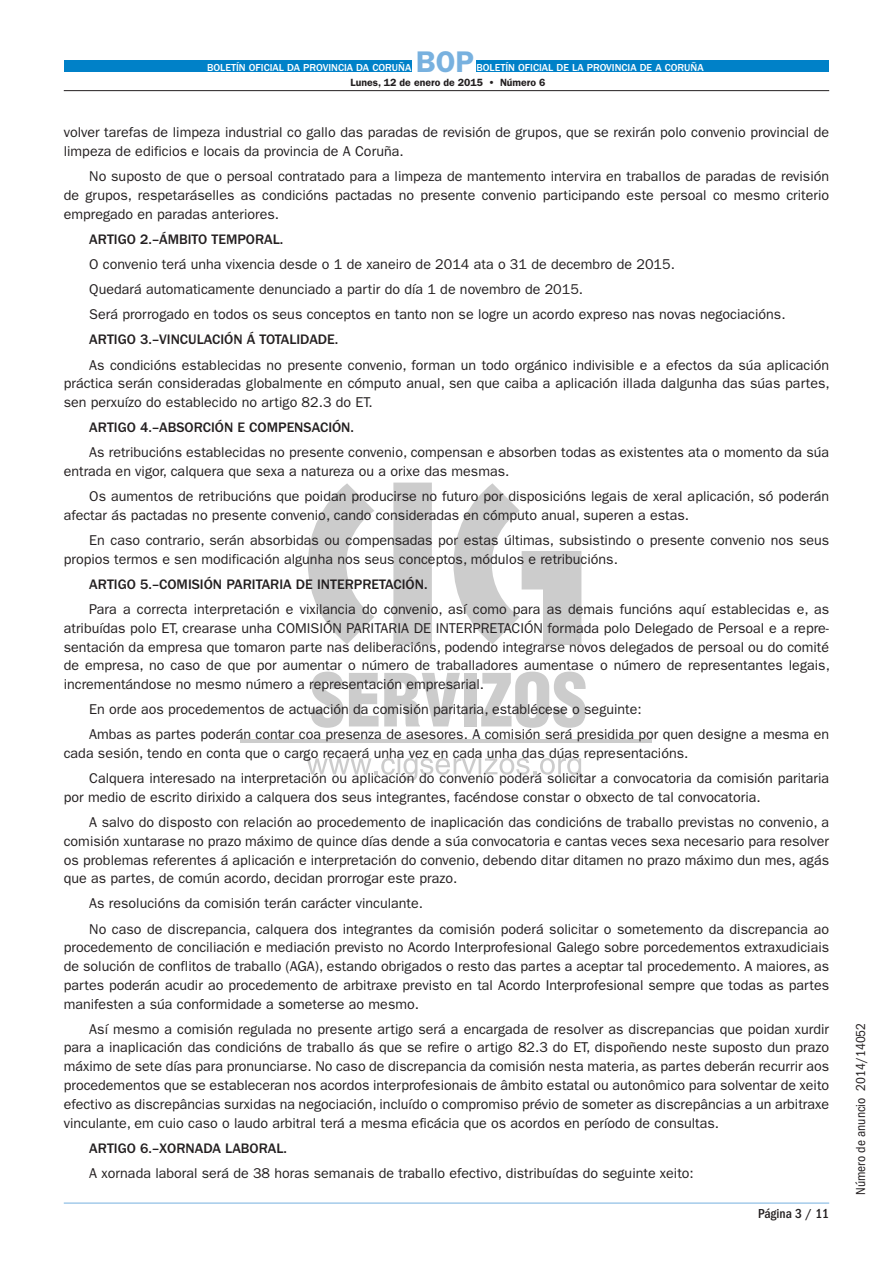
<style>
.page{position:relative;width:893px;height:1263px;background:#fff}
.page>*{position:absolute;margin:0;border:0;box-sizing:border-box;transform-origin:0 0}
.t1{font:600 30px "ITC Franklin Gothic Std";color:#78b1df}
.t2{font:14.25px/18.8px "ITC Franklin Gothic Std";color:#231f20}
.t3{font:500 14.25px "ITC Franklin Gothic Std";color:#231f20}
.t4{font:condensed 13.5px "ITC Franklin Gothic Std";color:#231f20}
.t5{font:500 condensed 13.5px "ITC Franklin Gothic Std";color:#231f20}
.t6{font:500 10.5px "ITC Franklin Gothic Std";color:#fff}
.t7{font:600 10.5px "ITC Franklin Gothic Std";color:#231f20}
</style>
<div class="page">
<svg style="left:308px;top:483px;width:273px;height:162px"></svg>
<hr style="left:240px;top:739px;width:411px;height:3px;background:#ccc">
<svg style="left:307px;top:752px;width:274px;height:29px"></svg>
<svg style="left:311px;top:672px;width:149px;height:56px"></svg>
<div style="left:464px;top:673px;width:13px;height:53px;background:#ccc"></div>
<svg style="left:481px;top:672px;width:105px;height:56px"></svg>
<div style="left:64px;top:60px;width:347px;height:12px;background:#0081c8"></div>
<div style="left:476px;top:60px;width:353px;height:12px;background:#0081c8"></div>
<hr style="left:64px;top:90px;width:765px;height:1px;background:#231f20">
<hr style="left:64px;top:1203px;width:765px;height:1px;background:#76b1df">
<p class="t6" style="left:207px;top:62px;width:206px">BOLETÍN OFICIAL DA PROVINCIA DA CORUÑA</p>
<h1 class="t1" style="left:416px;top:44px;width:60px">BOP</h1>
<p class="t6" style="left:476px;top:62px;width:229px">BOLETÍN OFICIAL DE LA PROVINCIA DE A CORUÑA</p>
<p class="t7" style="left:351px;top:76px;width:196px">Lunes, 12 de enero de 2015 • Número 6</p>
<p class="t2" style="left:64px;top:123px;width:767px">volver tarefas de limpeza industrial co gallo das paradas de revisión de grupos, que se rexirán polo convenio provincial de limpeza de edificios e locais da provincia de A Coruña.</p>
<p class="t2" style="left:64px;top:167px;width:767px;text-align:justify;text-indent:26px">No suposto de que o persoal contratado para a limpeza de mantemento intervira en traballos de paradas de revisión de grupos, respetaráselles as condicións pactadas no presente convenio participando este persoal co mesmo criterio empregado en paradas anteriores.</p>
<p class="t3" style="left:89px;top:231px;width:196px">ARTIGO 2.–ÁMBITO TEMPORAL.</p>
<p class="t2" style="left:89px;top:252px;width:698px;line-height:25px">O convenio terá unha vixencia desde o 1 de xaneiro de 2014 ata o 31 de decembro de 2015.<br>Quedará automaticamente denunciado a partir do día 1 de novembro de 2015.<br>Será prorrogado en todos os seus conceptos en tanto non se logre un acordo expreso nas novas negociacións.</p>
<p class="t3" style="left:89px;top:332px;width:251px">ARTIGO 3.–VINCULACIÓN Á TOTALIDADE.</p>
<p class="t2" style="left:64px;top:355px;width:768px;text-align:justify;text-indent:26px">As condicións establecidas no presente convenio, forman un todo orgánico indivisible e a efectos da súa aplicación práctica serán consideradas globalmente en cómputo anual, sen que caiba a aplicación illada dalgunha das súas partes, sen perxuízo do establecido no artigo 82.3 do ET.</p>
<p class="t3" style="left:89px;top:419px;width:266px">ARTIGO 4.–ABSORCIÓN E COMPENSACIÓN.</p>
<p class="t2" style="left:64px;top:443px;width:767px;text-indent:26px">As retribucións establecidas no presente convenio, compensan e absorben todas as existentes ata o momento da súa entrada en vigor, calquera que sexa a natureza ou a orixe das mesmas.</p>
<p class="t2" style="left:64px;top:487px;width:767px;text-indent:26px">Os aumentos de retribucións que poidan producirse no futuro por disposicións legais de xeral aplicación, só poderán afectar ás pactadas no presente convenio, cando consideradas en cómputo anual, superen a estas.</p>
<p class="t2" style="left:64px;top:531px;width:767px;text-indent:26px">En caso contrario, serán absorbidas ou compensadas por estas últimas, subsistindo o presente convenio nos seus propios termos e sen modificación algunha nos seus conceptos, módulos e retribucións.</p>
<p class="t3" style="left:89px;top:576px;width:340px">ARTIGO 5.–COMISIÓN PARITARIA DE INTERPRETACIÓN.</p>
<p class="t2" style="left:64px;top:600px;width:768px;text-align:justify;text-indent:26px">Para a correcta interpretación e vixilancia do convenio, así como para as demais funcións aquí establecidas e, as atribuídas polo ET, crearase unha COMISIÓN PARITARIA DE INTERPRETACIÓN formada polo Delegado de Persoal e a repre&shy;sentación da empresa que tomaron parte nas deliberacións, podendo integrarse novos delegados de persoal ou do comité de empresa, no caso de que por aumentar o número de traballadores aumentase o número de representantes legais, incrementándose no mesmo número a representación empresarial.</p>
<p class="t2" style="left:89px;top:697px;width:741px;line-height:25px">En orde aos procedementos de actuación da comisión paritaria, establécese o seguinte:<br>Ambas as partes poderán contar coa presenza de asesores. A comisión será presidida por quen designe a mesma en</p>
<p class="t2" style="left:89px;top:741px;width:741px;line-height:25px;text-indent:-26px">cada sesión, tendo en conta que o cargo recaerá unha vez en cada unha das dúas representacións.<br>Calquera interesado na interpretación ou aplicación do convenio poderá solicitar a convocatoria da comisión paritaria</p>
<p class="t2" style="left:89px;top:785px;width:741px;line-height:25px;text-indent:-26px">por medio de escrito dirixido a calquera dos seus integrantes, facéndose constar o obxecto de tal convocatoria.<br>A salvo do disposto con relación ao procedemento de inaplicación das condicións de traballo previstas no convenio, a</p>
<p class="t2" style="left:64px;top:832px;width:767px;text-align:justify">comisión xuntarase no prazo máximo de quince días dende a súa convocatoria e cantas veces sexa necesario para resolver os problemas referentes á aplicación e interpretación do convenio, debendo ditar ditamen no prazo máximo dun mes, agás que as partes, de común acordo, decidan prorrogar este prazo.</p>
<p class="t2" style="left:89px;top:891px;width:741px;line-height:25px">As resolucións da comisión terán carácter vinculante.<br>No caso de discrepancia, calquera dos integrantes da comisión poderá solicitar o sometemento da discrepancia ao</p>
<p class="t2" style="left:64px;top:938px;width:767px;text-align:justify">procedemento de conciliación e mediación previsto no Acordo Interprofesional Galego sobre porcedementos extraxudiciais de solución de conflitos de traballo (AGA), estando obrigados o resto das partes a aceptar tal procedemento. A maiores, as partes poderán acudir ao procedemento de arbitraxe previsto en tal Acordo Interprofesional sempre que todas as partes manifesten a súa conformidade a someterse ao mesmo.</p>
<p class="t2" style="left:64px;top:1019px;width:767px;text-align:justify;text-indent:26px">Así mesmo a comisión regulada no presente artigo será a encargada de resolver as discrepancias que poidan xurdir para a inaplicación das condicións de traballo ás que se refire o artigo 82.3 do ET, dispoñendo neste suposto dun prazo máximo de sete días para pronunciarse. No caso de discrepancia da comisión nesta materia, as partes deberán recurrir aos procedementos que se estableceran nos acordos interprofesionais de âmbito estatal ou autonômico para solventar de xeito efectivo as discrepâncias surxidas na negociación, incluído o compromiso prévio de someter as discrepâncias a un arbitraxe vinculante, em cuio caso o laudo arbitral terá a mesma eficácia que os acordos en período de consultas.</p>
<p class="t3" style="left:89px;top:1140px;width:199px">ARTIGO 6.–XORNADA LABORAL.</p>
<p class="t2" style="left:89px;top:1164px;width:606px">A xornada laboral será de 38 horas semanais de traballo efectivo, distribuídas do seguinte xeito:</p>
<p class="t5" style="left:758px;top:1206px;width:73px">Página 3 / 11</p>
<p class="t4" style="left:853px;top:1195px;width:174px;rotate:-90deg">Número de anuncio 2014/14052</p>
</div>
